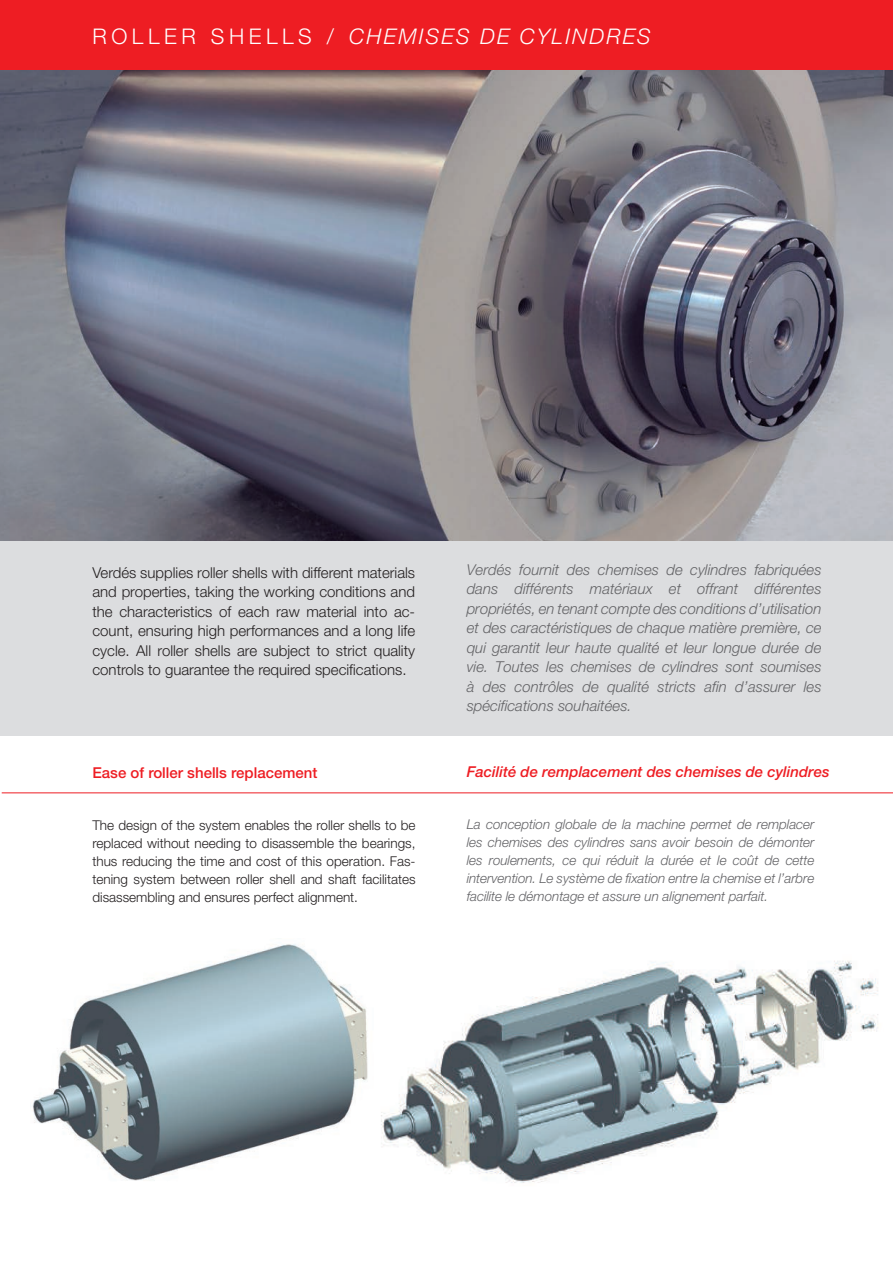
<style>
.page{position:relative;width:893px;height:1263px;background:#fff}
.page>*{position:absolute;margin:0;border:0;box-sizing:border-box;transform-origin:0 0}
.t1{font:italic 300 21.6px "Helvetica Neue LT Std";letter-spacing:.1em;color:#fff}
.t2{font:italic 300 15px/19.5px "Helvetica Neue LT Std";color:#636366;text-align:justify}
.t3{font:300 15px/19.5px "Helvetica Neue LT Std";color:#231f20;text-align:justify}
.t4{font:italic 500 15px "Helvetica Neue LT Std";color:#ee1d23}
.t5{font:500 15px "Helvetica Neue LT Std";color:#ee1d23}
.t6{font:italic 300 13.5px/18px "Helvetica Neue LT Std";letter-spacing:-.005em;color:#636366;text-align:justify}
.t7{font:300 13.5px/18px "Helvetica Neue LT Std";color:#231f20;text-align:justify}
.s1{font-style:normal}
</style>
<div class="page">
<div style="left:0;top:0;width:893px;height:71px;background:#ee1d23"></div>
<div style="left:0;top:529px;width:893px;height:207px;background:#dcdddf"></div>
<img style="left:0;top:71px;width:893px;height:469px">
<img style="left:32px;top:944px;width:336px;height:237px">
<hr style="left:2px;top:792px;width:891px;height:1px;background:#ee1d23">
<img style="left:381px;top:960px;width:497px;height:223px">
<h1 class="t1" style="left:92px;top:24px;width:560px"><span class="s1">ROLLER SHELLS /</span> CHEMISES DE CYLINDRES</h1>
<p class="t3" style="left:92px;top:562px;width:324px">Verdés supplies roller shells with different materials and properties, taking the working conditions and the characteristics of each raw material into ac&shy;count, ensuring high performances and a long life cycle. All roller shells are subject to strict quality controls to guarantee the required specifications.</p>
<p class="t2" style="left:467px;top:559px;width:356px">Verdés fournit des chemises de cylindres fabriquées dans différents matériaux et offrant différentes propriétés, en tenant compte des conditions d’utilisation et des caractéristiques de chaque matière première, ce qui garantit leur haute qualité et leur longue durée de vie. Toutes les chemises de cylindres sont soumises à des contrôles de qualité stricts afin d’assurer les spécifications souhaitées.</p>
<p class="t5" style="left:92px;top:764px;width:226px">Ease of roller shells replacement</p>
<p class="t4" style="left:467px;top:763px;width:364px">Facilité de remplacement des chemises de cylindres</p>
<p class="t7" style="left:92px;top:815px;width:325px">The design of the system enables the roller shells to be replaced without needing to disassemble the bearings, thus reducing the time and cost of this operation. Fas&shy;tening system between roller shell and shaft facilitates disassembling and ensures perfect alignment.</p>
<p class="t6" style="left:467px;top:815px;width:349px">La conception globale de la machine permet de remplacer les chemises des cylindres sans avoir besoin de démonter les roulements, ce qui réduit la durée et le coût de cette intervention. Le système de fixation entre la chemise et l’arbre facilite le démontage et assure un alignement parfait.</p>
</div>
